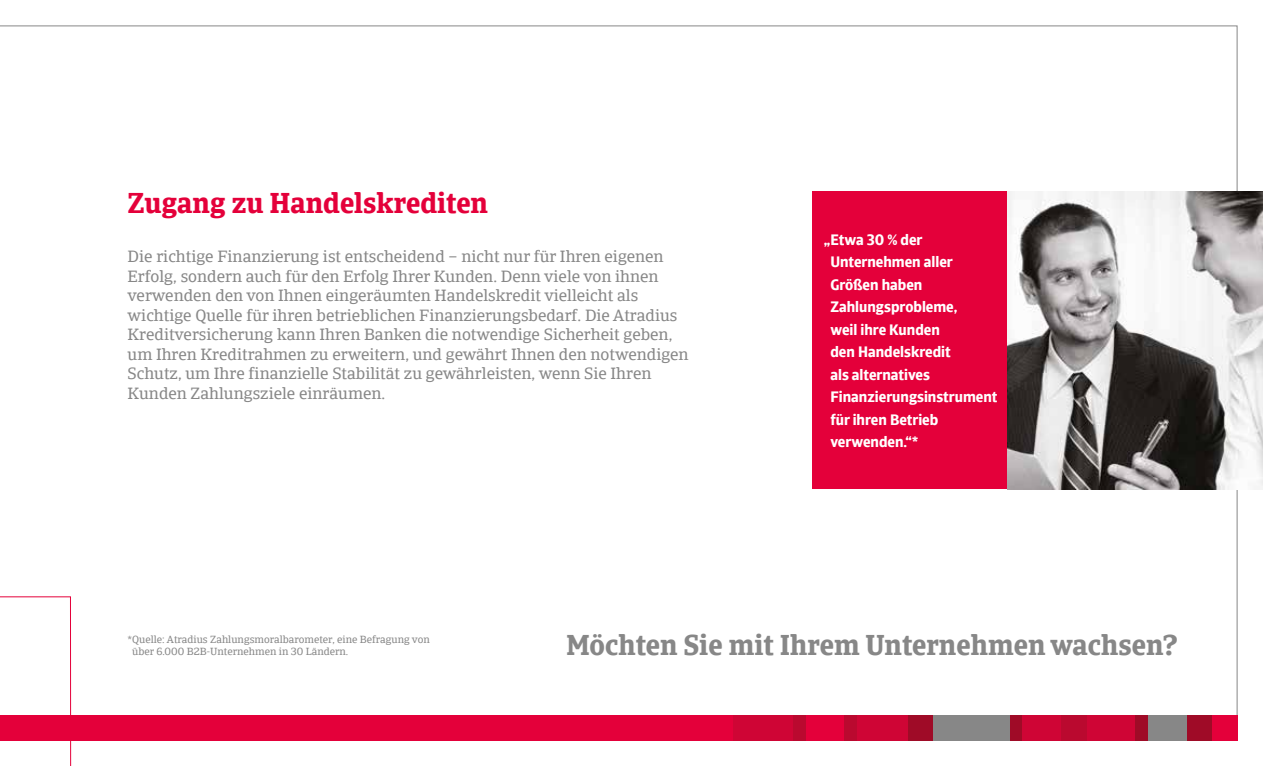
<style>
.page{position:relative;width:1263px;height:766px;background:#fff}
.page>*{position:absolute;margin:0;border:0;box-sizing:border-box;transform-origin:0 0}
.t1{font:700 28.5px "Catalana";color:#878787}
.t2{font:700 28.5px "Catalana";color:#e4003a}
.t3{font:16.5px/19.5px "Catalana";color:#878787}
.t4{font:700 15px/22.5px "Catalana Sans";color:#fff}
.t5{font:10.5px/12px "Catalana";color:#878787}
</style>
<div class="page">
<svg style="left:0;top:740px;width:71px;height:25px"></svg>
<div style="left:344px;top:714px;width:893px;height:26px;background:#e4003a"></div>
<div style="left:793px;top:714px;width:13px;height:26px;background:#ba092f"></div>
<div style="left:733px;top:714px;width:60px;height:26px;background:#cf0535"></div>
<div style="left:857px;top:714px;width:51px;height:26px;background:#cf0535"></div>
<div style="left:1086px;top:714px;width:49px;height:26px;background:#cf0535"></div>
<div style="left:908px;top:714px;width:25px;height:26px;background:#9f0b27"></div>
<div style="left:1061px;top:714px;width:25px;height:26px;background:#ba092f"></div>
<div style="left:1186px;top:714px;width:26px;height:26px;background:#9f0b27"></div>
<div style="left:844px;top:714px;width:13px;height:26px;background:#ba092f"></div>
<div style="left:933px;top:714px;width:77px;height:26px;background:#878787"></div>
<div style="left:1010px;top:714px;width:13px;height:26px;background:#9f0b27"></div>
<div style="left:1023px;top:714px;width:38px;height:26px;background:#cf0535"></div>
<div style="left:1148px;top:714px;width:38px;height:26px;background:#878787"></div>
<div style="left:1135px;top:714px;width:13px;height:26px;background:#9f0b27"></div>
<div style="left:0;top:714px;width:512px;height:26px;background:#e4003a"></div>
<div style="left:812px;top:191px;width:196px;height:298px;background:#e4003a"></div>
<img style="left:1008px;top:191px;width:255px;height:298px">
<h1 class="t2" style="left:128px;top:185px;width:362px">Zugang zu Handelskrediten</h1>
<p class="t3" style="left:128px;top:247px;width:563px">Die richtige Finanzierung ist entscheidend – nicht nur für Ihren eigenen Erfolg, sondern auch für den Erfolg Ihrer Kunden. Denn viele von ihnen verwenden den von Ihnen eingeräumten Handelskredit vielleicht als wichtige Quelle für ihren betrieblichen Finanzierungsbedarf. Die Atradius Kreditversicherung kann Ihren Banken die notwendige Sicherheit geben, um Ihren Kreditrahmen zu erweitern, und gewährt Ihnen den notwendigen Schutz, um Ihre finanzielle Stabilität zu gewährleisten, wenn Sie Ihren Kunden Zahlungsziele einräumen.</p>
<p class="t4" style="left:830px;top:228px;width:168px;text-indent:-7px">„Etwa 30 % der<br>Unternehmen aller<br>Größen haben<br>Zahlungsprobleme,<br>weil ihre Kunden<br>den Handelskredit<br>als alternatives<br>Finanzierungsinstrument für ihren Betrieb verwenden.“*</p>
<p class="t5" style="left:132px;top:633px;width:299px;text-indent:-5px">*Quelle: Atradius Zahlungsmoralbarometer, eine Befragung von über 6.000 B2B-Unternehmen in 30 Ländern.</p>
<h1 class="t1" style="left:566px;top:627px;width:613px">Möchten Sie mit Ihrem Unternehmen wachsen?</h1>
</div>
